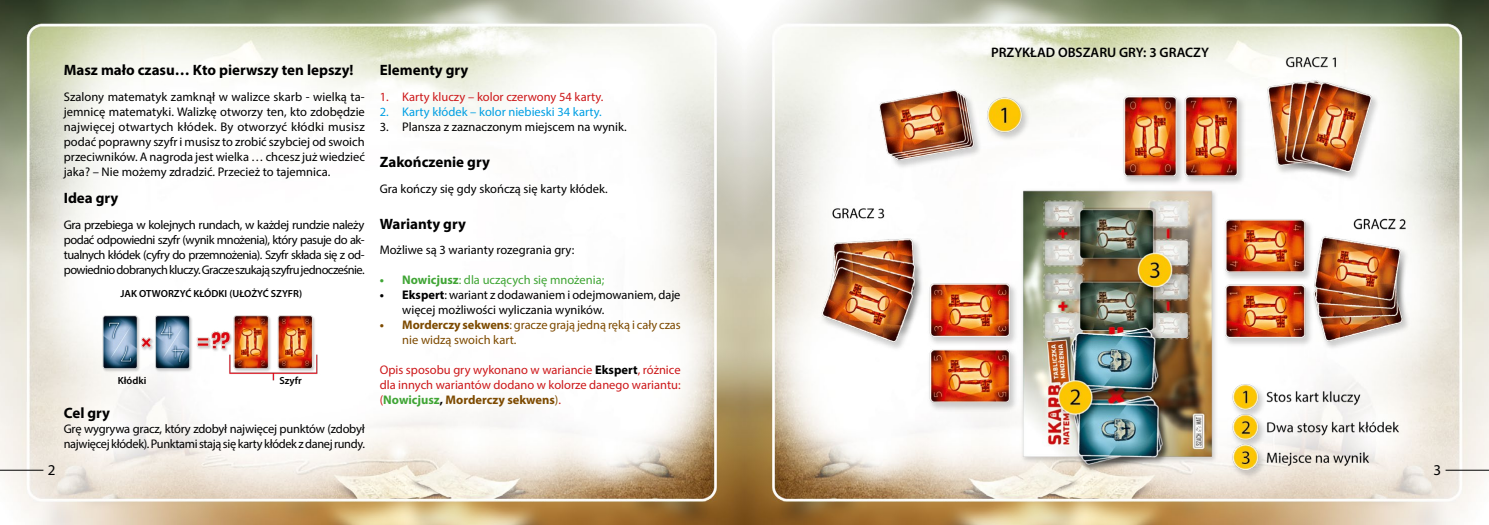
<style>
.page{position:relative;width:1489px;height:525px;background:#fff}
.page>*{position:absolute;margin:0;border:0;box-sizing:border-box;transform-origin:0 0}
.t1{font:700 15px "Myriad Pro";color:#000}
.t2{font:15px "Myriad Pro";color:#000}
.t3{font:600 13.75px "Myriad Pro";color:#000}
.t4{font:12.5px/15px "Myriad Pro";letter-spacing:-.005em;color:#000;text-align:justify}
.t5{font:12.5px/15px "Myriad Pro";color:#cd181a;text-align:justify}
.t6{font:12.5px/15px "Myriad Pro";letter-spacing:-.025em;color:#000}
.t7{font:12.5px/15px "Myriad Pro";letter-spacing:-.005em;color:#7d4a00}
.t8{font:12.5px "Myriad Pro";color:#009fe3}
.t9{font:12.5px "Myriad Pro";color:#40a535}
.t10{font:600 10.25px "Myriad Pro";color:#000}
.s1{font-weight:700}
.s2{font-weight:700;color:#000}
.s3{font-weight:700;color:#40a535}
.s4{font-weight:700;color:#7d4a00}
.s5{color:#7d4a00}
</style>
<div class="page">
<img style="left:0;top:0;width:1488px;height:524px">
<img style="left:786px;top:21px;width:660px;height:466px">
<img style="left:92px;top:304px;width:232px;height:77px">
<hr style="left:0;top:469px;width:43px;height:1px;background:#000">
<hr style="left:1445px;top:469px;width:43px;height:1px;background:#000">
<p class="t1" style="left:64px;top:60px;width:291px">Masz mało czasu… Kto pierwszy ten lepszy!</p>
<p class="t4" style="left:64px;top:89px;width:302px">Szalony matematyk zamknął w walizce skarb - wielką ta&shy;jemnicę matematyki. Walizkę otworzy ten, kto zdobędzie najwięcej otwartych kłódek. By otworzyć kłódki musisz podać poprawny szyfr i musisz to zrobić szybciej od swoich przeciwników. A nagroda jest wielka … chcesz już wiedzieć jaka? – Nie możemy zdradzić. Przecież to tajemnica.</p>
<p class="t1" style="left:64px;top:188px;width:56px">Idea gry</p>
<p class="t4" style="left:64px;top:216px;width:302px">Gra przebiega w kolejnych rundach, w każdej rundzie należy podać odpowiedni szyfr (wynik mnożenia), który pasuje do ak&shy;tualnych kłódek (cyfry do przemnożenia). Szyfr składa się z od&shy;powiednio dobranych kluczy. Gracze szukają szyfru jednocześnie.</p>
<p class="t10" style="left:120px;top:287px;width:183px">JAK OTWORZYĆ KŁÓDKI (UŁOŻYĆ SZYFR)</p>
<p class="t10" style="left:118px;top:374px;width:30px">Kłódki</p>
<p class="t10" style="left:279px;top:374px;width:24px">Szyfr</p>
<p class="t1" style="left:64px;top:402px;width:48px">Cel gry</p>
<p class="t6" style="left:64px;top:420px;width:303px">Grę wygrywa gracz, który zdobył najwięcej punktów (zdobył najwięcej kłódek). Punktami stają się karty kłódek z danej rundy.</p>
<p class="t1" style="left:380px;top:60px;width:90px">Elementy gry</p>
<p class="t5" style="left:380px;top:89px;width:225px">1. Karty kluczy – kolor czerwony 54 karty.</p>
<p class="t8" style="left:380px;top:104px;width:223px">2. Karty kłódek – kolor niebieski 34 karty.</p>
<p class="t4" style="left:380px;top:119px;width:248px">3. Plansza z zaznaczonym miejscem na wynik.</p>
<p class="t1" style="left:380px;top:152px;width:112px">Zakończenie gry</p>
<p class="t4" style="left:380px;top:180px;width:229px">Gra kończy się gdy skończą się karty kłódek.</p>
<p class="t1" style="left:380px;top:213px;width:88px">Warianty gry</p>
<p class="t4" style="left:380px;top:242px;width:196px">Możliwe są 3 warianty rozegrania gry:</p>
<p class="t9" style="left:380px;top:272px;width:226px"><span class="s1">• Nowicjusz</span>: dla uczących się mnożenia;</p>
<p class="t4" style="left:402px;top:287px;width:280px;text-indent:-22px"><span class="s1">• Ekspert</span>: wariant z dodawaniem i odejmowaniem, daje więcej możliwości wyliczania wyników.</p>
<p class="t7" style="left:402px;top:317px;width:280px;text-indent:-22px"><span class="s1">• Morderczy sekwens</span>: gracze grają jedną ręką i cały czas nie widzą swoich kart.</p>
<p class="t5" style="left:380px;top:362px;width:302px">Opis sposobu gry wykonano w wariancie <span class="s2">Ekspert</span>, różnice dla innych wariantów dodano w kolorze danego wariantu: (<span class="s3">Nowicjusz</span><span class="s2">,</span> <span class="s4">Morderczy sekwens</span><span class="s5">)</span>.</p>
<p class="t3" style="left:990px;top:43px;width:219px">PRZYKŁAD OBSZARU GRY: 3 GRACZY</p>
<p class="t2" style="left:48px;top:460px;width:9px">2</p>
<p class="t2" style="left:1433px;top:460px;width:9px">3</p>
</div>
